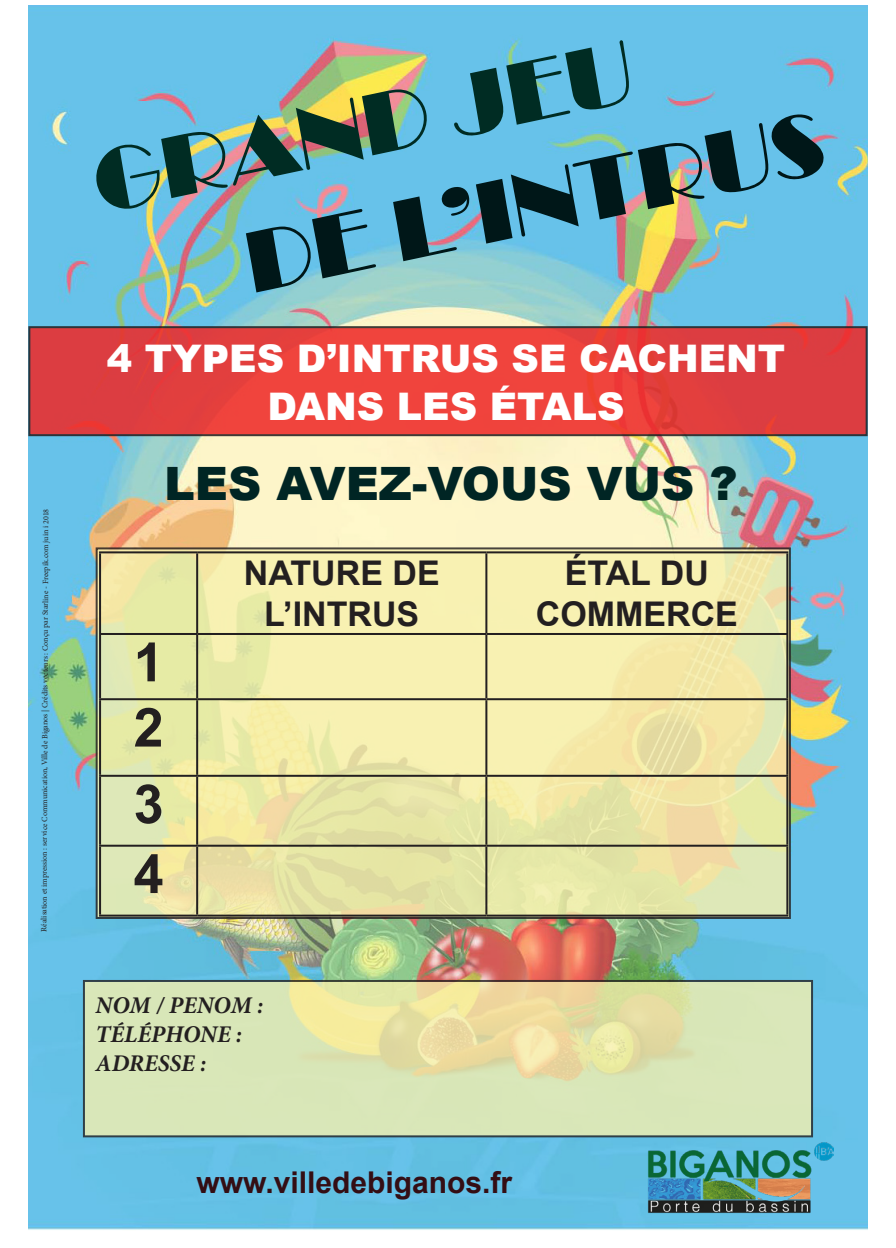
<style>
.page{position:relative;width:896px;height:1248px;background:#fff}
.page>*{position:absolute;margin:0;border:0;box-sizing:border-box;transform-origin:0 0}
.t1{font:90px "Broadway";color:#001718}
.t2{font:90px "Broadway";color:#002c23}
.t3{font:700 54px "Arial";color:#231f20}
.t4{font:900 46px "Arial";color:#002524}
.t5{font:900 38px/48px "Arial";color:#fff;text-align:center}
.t6{font:700 34px "Arial";color:#231f20}
.t7{font:700 30px "Arial";color:#340e14}
.t8{font:italic 700 24px "Minion Pro";color:#231f20}
.t9{font:8px "Minion Pro";letter-spacing:-.005em;color:#231f20}
</style>
<div class="page">
<img style="left:28px;top:6px;width:839px;height:1224px">
<img style="left:646px;top:1142px;width:187px;height:72px">
<svg style="left:99px;top:550px;width:689px;height:364px;background:#ece8aa"></svg>
<div style="left:96px;top:547px;width:695px;height:371px;border:2px solid #231f20"></div>
<hr style="left:99px;top:551px;width:98px;height:2px;background:#231f20">
<hr style="left:99px;top:553px;width:2px;height:80px;background:#231f20">
<hr style="left:197px;top:551px;width:289px;height:2px;background:#231f20">
<hr style="left:196px;top:553px;width:2px;height:80px;background:#231f20">
<hr style="left:486px;top:551px;width:302px;height:2px;background:#231f20">
<hr style="left:485px;top:553px;width:2px;height:80px;background:#231f20">
<hr style="left:786px;top:553px;width:2px;height:80px;background:#231f20">
<hr style="left:196px;top:635px;width:2px;height:63px;background:#231f20">
<hr style="left:485px;top:635px;width:2px;height:63px;background:#231f20">
<hr style="left:99px;top:698px;width:98px;height:2px;background:#231f20">
<hr style="left:197px;top:698px;width:289px;height:2px;background:#231f20">
<hr style="left:196px;top:700px;width:2px;height:74px;background:#231f20">
<hr style="left:486px;top:698px;width:302px;height:2px;background:#231f20">
<hr style="left:485px;top:700px;width:2px;height:74px;background:#231f20">
<hr style="left:99px;top:774px;width:98px;height:2px;background:#231f20">
<hr style="left:197px;top:774px;width:289px;height:2px;background:#231f20">
<hr style="left:196px;top:776px;width:2px;height:68px;background:#231f20">
<hr style="left:486px;top:774px;width:302px;height:2px;background:#231f20">
<hr style="left:485px;top:776px;width:2px;height:68px;background:#231f20">
<hr style="left:196px;top:846px;width:2px;height:68px;background:#231f20">
<hr style="left:485px;top:846px;width:2px;height:68px;background:#231f20">
<hr style="left:99px;top:633px;width:98px;height:2px;background:#231f20">
<hr style="left:99px;top:635px;width:2px;height:63px;background:#231f20">
<hr style="left:197px;top:633px;width:289px;height:2px;background:#231f20">
<hr style="left:486px;top:633px;width:302px;height:2px;background:#231f20">
<hr style="left:786px;top:635px;width:2px;height:63px;background:#231f20">
<hr style="left:99px;top:700px;width:2px;height:74px;background:#231f20">
<hr style="left:786px;top:700px;width:2px;height:74px;background:#231f20">
<hr style="left:99px;top:776px;width:2px;height:68px;background:#231f20">
<hr style="left:786px;top:776px;width:2px;height:68px;background:#231f20">
<hr style="left:99px;top:844px;width:98px;height:2px;background:#231f20">
<hr style="left:99px;top:846px;width:2px;height:68px;background:#231f20">
<hr style="left:197px;top:844px;width:289px;height:2px;background:#231f20">
<hr style="left:486px;top:844px;width:302px;height:2px;background:#231f20">
<hr style="left:786px;top:846px;width:2px;height:68px;background:#231f20">
<hr style="left:99px;top:914px;width:98px;height:2px;background:#231f20">
<hr style="left:197px;top:914px;width:289px;height:2px;background:#231f20">
<hr style="left:486px;top:914px;width:302px;height:2px;background:#231f20">
<div style="left:29px;top:327px;width:837px;height:108px;background:linear-gradient(to right,#e7413e,#e63f3e)"></div>
<div style="left:28px;top:326px;width:839px;height:110px;border:2px solid #231f20"></div>
<svg style="left:86px;top:982px;width:724px;height:152px;background:#dee4b1"></svg>
<div style="left:83px;top:979px;width:730px;height:158px;border:2px solid #231f20"></div>
<p class="t9" style="left:40px;top:931px;width:424px;rotate:-90deg">Réalisation et impression : service Communication, Ville de Biganos | Crédits vecteurs : Conçu par Starline - Freepik.com juin i 2018</p>
<p class="t2" style="left:83px;top:133px;width:550px;rotate:-12deg">GRAND JEU</p>
<p class="t1" style="left:234px;top:213px;width:592px;rotate:-12deg">DE L’INTRUS</p>
<p class="t5" style="left:107px;top:333px;width:680px">4 TYPES D’INTRUS SE CACHENT<br>DANS LES ÉTALS</p>
<p class="t4" style="left:164px;top:450px;width:575px">LES AVEZ-VOUS VUS ?</p>
<p class="t3" style="left:134px;top:626px;width:32px">1</p>
<p class="t3" style="left:134px;top:691px;width:32px">2</p>
<p class="t3" style="left:134px;top:768px;width:32px">3</p>
<p class="t3" style="left:134px;top:838px;width:32px">4</p>
<p class="t6" style="left:244px;top:550px;width:197px">NATURE DE</p>
<p class="t6" style="left:264px;top:591px;width:156px">L’INTRUS</p>
<p class="t6" style="left:565px;top:550px;width:146px">ÉTAL DU</p>
<p class="t6" style="left:536px;top:591px;width:204px">COMMERCE</p>
<p class="t8" style="left:96px;top:988px;width:169px">NOM / PENOM :</p>
<p class="t8" style="left:96px;top:1016px;width:148px">TÉLÉPHONE :</p>
<p class="t8" style="left:96px;top:1045px;width:112px">ADRESSE :</p>
<p class="t7" style="left:197px;top:1162px;width:317px">www.villedebiganos.fr</p>
</div>
